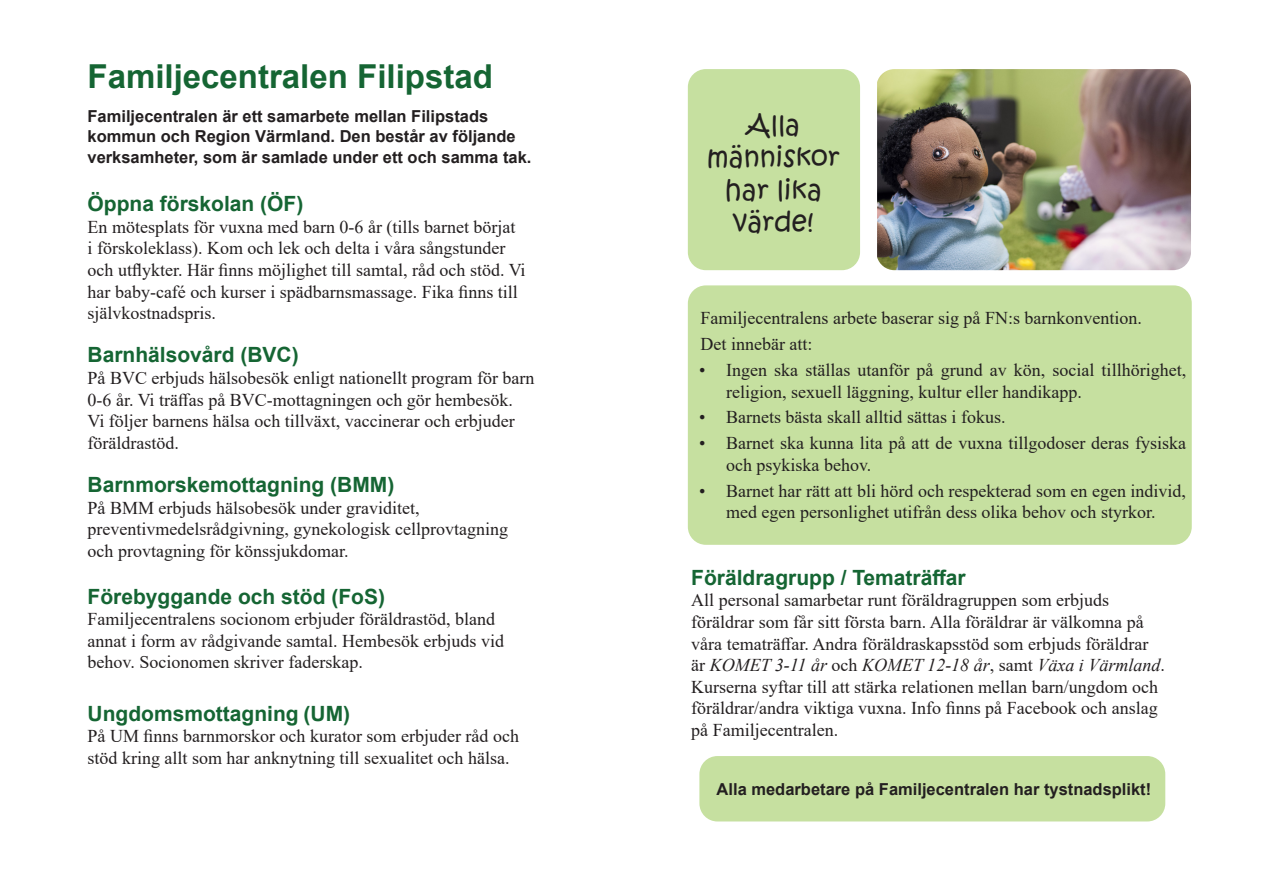
<style>
.page{position:relative;width:1263px;height:893px;background:#fff}
.page>*{position:absolute;margin:0;border:0;box-sizing:border-box;transform-origin:0 0}
.t1{font:700 33px "Arial";color:#156533}
.t2{font:27px/32.4px "Kristen ITC";color:#231f20;text-align:center}
.t3{font:700 21px "Arial";color:#156533}
.t4{font:18px/21.6px "Times New Roman";color:#231f20}
.t5{font:700 16.5px/19.8px "Arial";color:#231f20}
.s1{font-style:italic}
</style>
<div class="page">
<div style="left:688px;top:285px;width:504px;height:260px;background:#c6e0a0;border-radius:18px"></div>
<img style="left:877px;top:69px;width:314px;height:201px">
<div style="left:688px;top:69px;width:172px;height:201px;background:#c6e0a0;border-radius:18px"></div>
<div style="left:699px;top:756px;width:466px;height:65px;background:#c6e0a0;border-radius:18px"></div>
<p class="t1" style="left:88px;top:53px;width:407px">Familjecentralen Filipstad</p>
<p class="t5" style="left:88px;top:106px;width:430px">Familjecentralen är ett samarbete mellan Filipstads kommun och Region Värmland. Den består av följande</p>
<p class="t5" style="left:88px;top:148px;width:445px">verksamheter, som är samlade under ett och samma tak.</p>
<p class="t3" style="left:88px;top:189px;width:217px">Öppna förskolan (ÖF)</p>
<p class="t4" style="left:88px;top:215px;width:440px">En mötesplats för vuxna med barn 0-6 år (tills barnet börjat<br>i förskoleklass). Kom och lek och delta i våra sångstunder och utflykter. Här finns möjlighet till samtal, råd och stöd. Vi har baby-café och kurser i spädbarnsmassage. Fika finns till självkostnadspris.</p>
<p class="t3" style="left:88px;top:340px;width:213px">Barnhälsovård (BVC)</p>
<p class="t4" style="left:88px;top:367px;width:448px">På BVC erbjuds hälsobesök enligt nationellt program för barn 0-6 år. Vi träffas på BVC-mottagningen och gör hembesök.<br>Vi följer barnens hälsa och tillväxt, vaccinerar och erbjuder föräldrastöd.</p>
<p class="t3" style="left:88px;top:470px;width:308px">Barnmorskemottagning (BMM)</p>
<p class="t4" style="left:88px;top:496px;width:422px">På BMM erbjuds hälsobesök under graviditet, preventivmedelsrådgivning, gynekologisk cellprovtagning och provtagning för könssjukdomar.</p>
<p class="t3" style="left:88px;top:581px;width:299px">Förebyggande och stöd (FoS)</p>
<p class="t4" style="left:88px;top:608px;width:418px">Familjecentralens socionom erbjuder föräldrastöd, bland annat i form av rådgivande samtal. Hembesök erbjuds vid behov. Socionomen skriver faderskap.</p>
<p class="t3" style="left:88px;top:698px;width:264px">Ungdomsmottagning (UM)</p>
<p class="t4" style="left:88px;top:725px;width:433px">På UM finns barnmorskor och kurator som erbjuder råd och stöd kring allt som har anknytning till sexualitet och hälsa.</p>
<p class="t2" style="left:707px;top:109px;width:134px">Alla människor har lika</p>
<p class="t2" style="left:733px;top:207px;width:82px">värde!</p>
<p class="t4" style="left:701px;top:307px;width:443px">Familjecentralens arbete baserar sig på FN:s barnkonvention.</p>
<p class="t4" style="left:701px;top:333px;width:113px">Det innebär att:</p>
<p class="t4" style="left:726px;top:359px;width:462px;text-indent:-27px">• Ingen ska ställas utanför på grund av kön, social tillhörighet, religion, sexuell läggning, kultur eller handikapp.</p>
<p class="t4" style="left:699px;top:406px;width:308px">• Barnets bästa skall alltid sättas i fokus.</p>
<p class="t4" style="left:726px;top:432px;width:461px;text-indent:-27px">• Barnet ska kunna lita på att de vuxna tillgodoser deras fysiska och psykiska behov.</p>
<p class="t4" style="left:699px;top:479px;width:488px;text-align:center">• Barnet har rätt att bli hörd och respekterad som en egen individ, med egen personlighet utifrån dess olika behov och styrkor.</p>
<p class="t3" style="left:691px;top:563px;width:276px">Föräldragrupp / Tematräffar</p>
<p class="t4" style="left:691px;top:589px;width:475px">All personal samarbetar runt föräldragruppen som erbjuds föräldrar som får sitt första barn. Alla föräldrar är välkomna på våra tematräffar. Andra föräldraskapsstöd som erbjuds föräldrar är <span class="s1">KOMET 3-11 år</span> och <span class="s1">KOMET 12-18 år</span>, samt <span class="s1">Växa i Värmland</span>.<br>Kurserna syftar till att stärka relationen mellan barn/ungdom och föräldrar/andra viktiga vuxna. Info finns på Facebook och anslag på Familjecentralen.</p>
<p class="t5" style="left:716px;top:779px;width:436px">Alla medarbetare på Familjecentralen har tystnadsplikt!</p>
</div>
